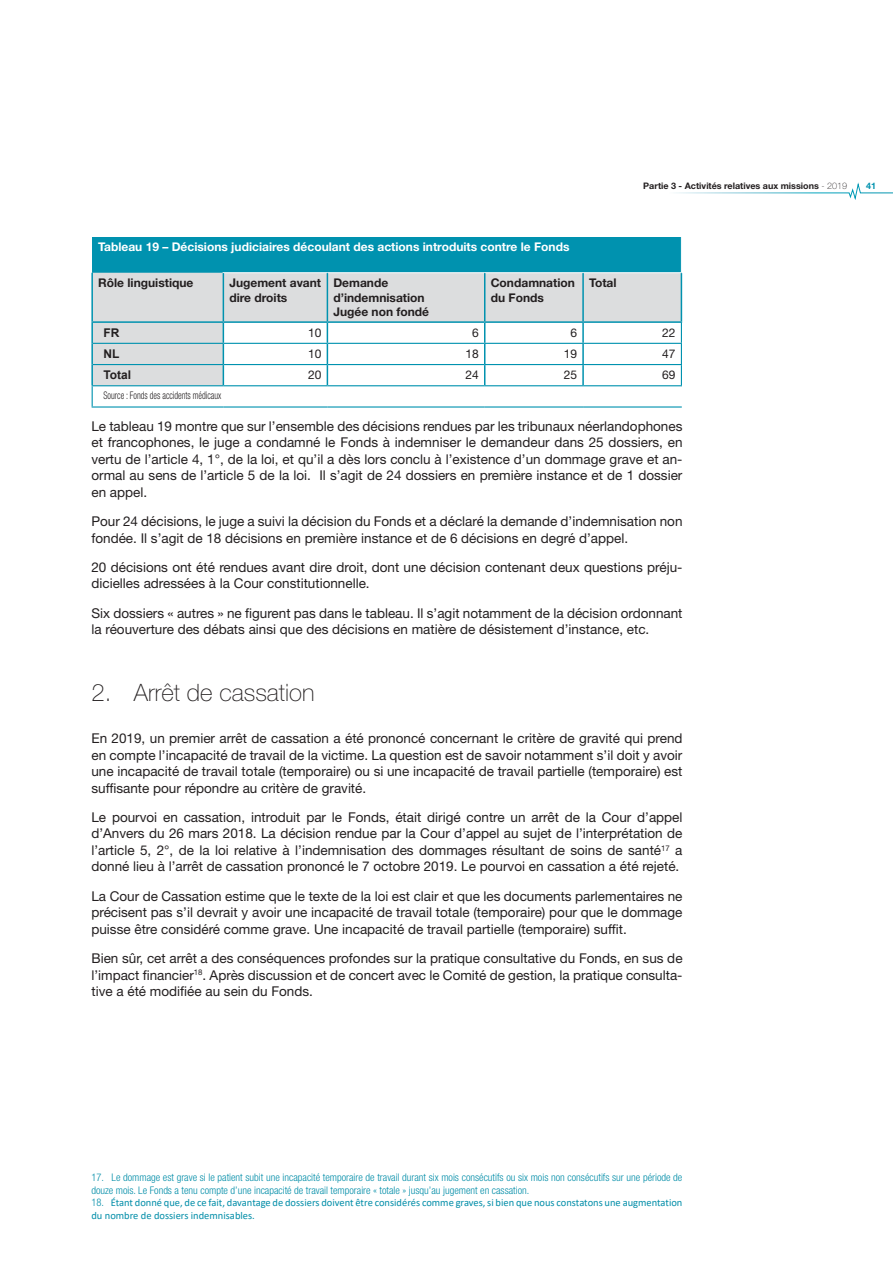
<style>
.page{position:relative;width:893px;height:1263px;background:#fff}
.page>*{position:absolute;margin:0;border:0;box-sizing:border-box;transform-origin:0 0}
.t1{font:100 24px "Helvetica Neue LT Std";color:#231f20}
.t2{font:13.5px/16.5px "Helvetica Neue LT Std";color:#231f20;text-align:justify}
.t3{font:700 12px/14.4px "Helvetica Neue LT Std";color:#231f20}
.t4{font:700 12px "Helvetica Neue LT Std";color:#fff}
.t5{font:12px "Helvetica Neue LT Std";color:#231f20}
.t6{font:700 12px "Arial";color:#231f20}
.t7{font:300 condensed 10.5px/12.8px "Helvetica Neue LT Std";color:#008da8}
.t8{font:10.5px/12.8px "Calibri";color:#008da8}
.t9{font:300 condensed 10.5px "Helvetica Neue LT Std";color:#231f20;scale:.8 1}
.t10{font:700 9px "Helvetica Neue LT Std";color:#231f20}
.t11{font:700 9px "Helvetica Neue LT Std";color:#0092ae}
.s1{font-weight:100}
.s2{font-family:"Helvetica Neue LT Std";font-weight:300;font-stretch:condensed}
</style>
<div class="page">
<svg style="left:676px;top:183px;width:217px;height:17px"></svg>
<div style="left:92px;top:237px;width:589px;height:36px;background:#0092af"></div>
<svg style="left:93px;top:273px;width:588px;height:112px;fill:#dcddde"></svg>
<hr style="left:223px;top:272px;width:104px;height:1px;background:#fff">
<hr style="left:327px;top:272px;width:158px;height:1px;background:#fff">
<hr style="left:485px;top:272px;width:98px;height:1px;background:#fff">
<hr style="left:583px;top:272px;width:99px;height:1px;background:#fff">
<hr style="left:681px;top:273px;width:1px;height:48px;background:#0092af">
<hr style="left:91px;top:321px;width:132px;height:2px;background:#0092af">
<hr style="left:223px;top:321px;width:104px;height:2px;background:#0092af">
<hr style="left:327px;top:321px;width:158px;height:2px;background:#0092af">
<hr style="left:485px;top:321px;width:98px;height:2px;background:#0092af">
<hr style="left:583px;top:321px;width:99px;height:2px;background:#0092af">
<hr style="left:91px;top:273px;width:2px;height:48px;background:#0092af">
<hr style="left:223px;top:273px;width:1px;height:48px;background:#0092af">
<hr style="left:327px;top:273px;width:1px;height:48px;background:#0092af">
<hr style="left:484px;top:273px;width:1px;height:48px;background:#0092af">
<hr style="left:582px;top:273px;width:2px;height:48px;background:#0092af">
<hr style="left:91px;top:323px;width:2px;height:20px;background:#0092af">
<hr style="left:582px;top:323px;width:2px;height:20px;background:#0092af">
<hr style="left:91px;top:343px;width:2px;height:22px;background:#0092af">
<hr style="left:582px;top:344px;width:2px;height:20px;background:#0092af">
<hr style="left:91px;top:365px;width:2px;height:20px;background:#0092af">
<svg style="left:223px;top:323px;width:1px;height:62px"></svg>
<svg style="left:327px;top:323px;width:1px;height:62px"></svg>
<svg style="left:484px;top:323px;width:1px;height:62px"></svg>
<hr style="left:582px;top:365px;width:2px;height:20px;background:#0092af">
<svg style="left:681px;top:323px;width:1px;height:64px"></svg>
<hr style="left:93px;top:343px;width:130px;height:1px;background:#0092af">
<hr style="left:223px;top:343px;width:104px;height:1px;background:#0092af">
<hr style="left:327px;top:343px;width:158px;height:1px;background:#0092af">
<hr style="left:485px;top:343px;width:98px;height:1px;background:#0092af">
<hr style="left:583px;top:343px;width:99px;height:1px;background:#0092af">
<hr style="left:93px;top:364px;width:130px;height:1px;background:#0092af">
<hr style="left:223px;top:364px;width:104px;height:1px;background:#0092af">
<hr style="left:327px;top:364px;width:158px;height:1px;background:#0092af">
<hr style="left:485px;top:364px;width:98px;height:1px;background:#0092af">
<hr style="left:583px;top:364px;width:99px;height:1px;background:#0092af">
<hr style="left:92px;top:385px;width:131px;height:1px;background:#0092af">
<hr style="left:223px;top:385px;width:104px;height:1px;background:#0092af">
<hr style="left:327px;top:385px;width:158px;height:1px;background:#0092af">
<hr style="left:485px;top:385px;width:98px;height:1px;background:#0092af">
<hr style="left:583px;top:385px;width:99px;height:1px;background:#0092af">
<hr style="left:92px;top:406px;width:131px;height:2px;background:#0092af">
<hr style="left:223px;top:406px;width:104px;height:2px;background:#0092af">
<hr style="left:327px;top:406px;width:158px;height:2px;background:#0092af">
<hr style="left:485px;top:406px;width:98px;height:2px;background:#0092af">
<hr style="left:583px;top:406px;width:99px;height:2px;background:#0092af">
<svg style="left:92px;top:386px;width:1px;height:20px"></svg>
<p class="t10" style="left:643px;top:180px;width:205px">Partie 3 - Activités relatives aux missions <span class="s1">- 2019</span></p>
<p class="t11" style="left:866px;top:180px;width:12px">41</p>
<p class="t4" style="left:98px;top:240px;width:473px">Tableau 19 – Décisions judiciaires découlant des actions introduits contre le Fonds</p>
<p class="t3" style="left:98px;top:276px;width:97px">Rôle linguistique</p>
<p class="t3" style="left:229px;top:276px;width:93px">Jugement avant dire droits</p>
<p class="t3" style="left:333px;top:276px;width:97px">Demande d’indemnisation<br>Jugée non fondé</p>
<p class="t3" style="left:491px;top:276px;width:86px">Condamnation du Fonds</p>
<p class="t3" style="left:589px;top:276px;width:29px">Total</p>
<p class="t6" style="left:103px;top:324px;width:17px">FR</p>
<p class="t5" style="left:308px;top:325px;width:15px">10</p>
<p class="t5" style="left:472px;top:325px;width:8px">6</p>
<p class="t5" style="left:570px;top:325px;width:8px">6</p>
<p class="t5" style="left:662px;top:325px;width:15px">22</p>
<p class="t6" style="left:103px;top:345px;width:17px">NL</p>
<p class="t5" style="left:308px;top:346px;width:15px">10</p>
<p class="t5" style="left:465px;top:346px;width:15px">18</p>
<p class="t5" style="left:564px;top:346px;width:15px">19</p>
<p class="t5" style="left:662px;top:346px;width:15px">47</p>
<p class="t6" style="left:103px;top:367px;width:29px">Total</p>
<p class="t5" style="left:308px;top:368px;width:15px">20</p>
<p class="t5" style="left:465px;top:368px;width:15px">24</p>
<p class="t5" style="left:564px;top:368px;width:15px">25</p>
<p class="t5" style="left:662px;top:368px;width:15px">69</p>
<p class="t9" style="left:104px;top:390px;width:149px">Source : Fonds des accidents médicaux</p>
<p class="t2" style="left:91px;top:418px;width:593px">Le tableau 19 montre que sur l’ensemble des décisions rendues par les tribunaux néerlandophones et francophones, le juge a condamné le Fonds à indemniser le demandeur dans 25 dossiers, en vertu de l’article 4, 1°, de la loi, et qu’il a dès lors conclu à l’existence d’un dommage grave et an&shy;ormal au sens de l’article 5 de la loi. Il s’agit de 24 dossiers en première instance et de 1 dossier en appel.</p>
<p class="t2" style="left:91px;top:513px;width:593px">Pour 24 décisions, le juge a suivi la décision du Fonds et a déclaré la demande d’indemnisation non fondée. Il s’agit de 18 décisions en première instance et de 6 décisions en degré d’appel.</p>
<p class="t2" style="left:91px;top:559px;width:593px">20 décisions ont été rendues avant dire droit, dont une décision contenant deux questions préju&shy;dicielles adressées à la Cour constitutionnelle.</p>
<p class="t2" style="left:91px;top:604px;width:593px">Six dossiers « autres » ne figurent pas dans le tableau. Il s’agit notamment de la décision ordonnant la réouverture des débats ainsi que des décisions en matière de désistement d’instance, etc.</p>
<h1 class="t1" style="left:91px;top:679px;width:225px">2. Arrêt de cassation</h1>
<p class="t2" style="left:91px;top:730px;width:593px">En 2019, un premier arrêt de cassation a été prononcé concernant le critère de gravité qui prend en compte l’incapacité de travail de la victime. La question est de savoir notamment s’il doit y avoir une incapacité de travail totale (temporaire) ou si une incapacité de travail partielle (temporaire) est suffisante pour répondre au critère de gravité.</p>
<p class="t2" style="left:91px;top:809px;width:593px">Le pourvoi en cassation, introduit par le Fonds, était dirigé contre un arrêt de la Cour d’appel d’Anvers du 26 mars 2018. La décision rendue par la Cour d’appel au sujet de l’interprétation de l’article 5, 2°, de la loi relative à l’indemnisation des dommages résultant de soins de santé<sup>17</sup> a donné lieu à l’arrêt de cassation prononcé le 7 octobre 2019. Le pourvoi en cassation a été rejeté.</p>
<p class="t2" style="left:91px;top:887px;width:593px">La Cour de Cassation estime que le texte de la loi est clair et que les documents parlementaires ne précisent pas s’il devrait y avoir une incapacité de travail totale (temporaire) pour que le dommage puisse être considéré comme grave. Une incapacité de travail partielle (temporaire) suffit.</p>
<p class="t2" style="left:91px;top:950px;width:593px">Bien sûr, cet arrêt a des conséquences profondes sur la pratique consultative du Fonds, en sus de l’impact financier<sup>18</sup>. Après discussion et de concert avec le Comité de gestion, la pratique consulta&shy;tive a été modifiée au sein du Fonds.</p>
<p class="t7" style="left:91px;top:1171px;width:592px">17. Le dommage est grave si le patient subit une incapacité temporaire de travail durant six mois consécutifs ou six mois non consécutifs sur une période de douze mois. Le Fonds a tenu compte d’une incapacité de travail temporaire « totale » jusqu’au jugement en cassation.</p>
<p class="t8" style="left:91px;top:1196px;width:593px"><span class="s2">18.</span> Étant donné que, de ce fait, davantage de dossiers doivent être considérés comme graves, si bien que nous constatons une augmentation du nombre de dossiers indemnisables.</p>
</div>
